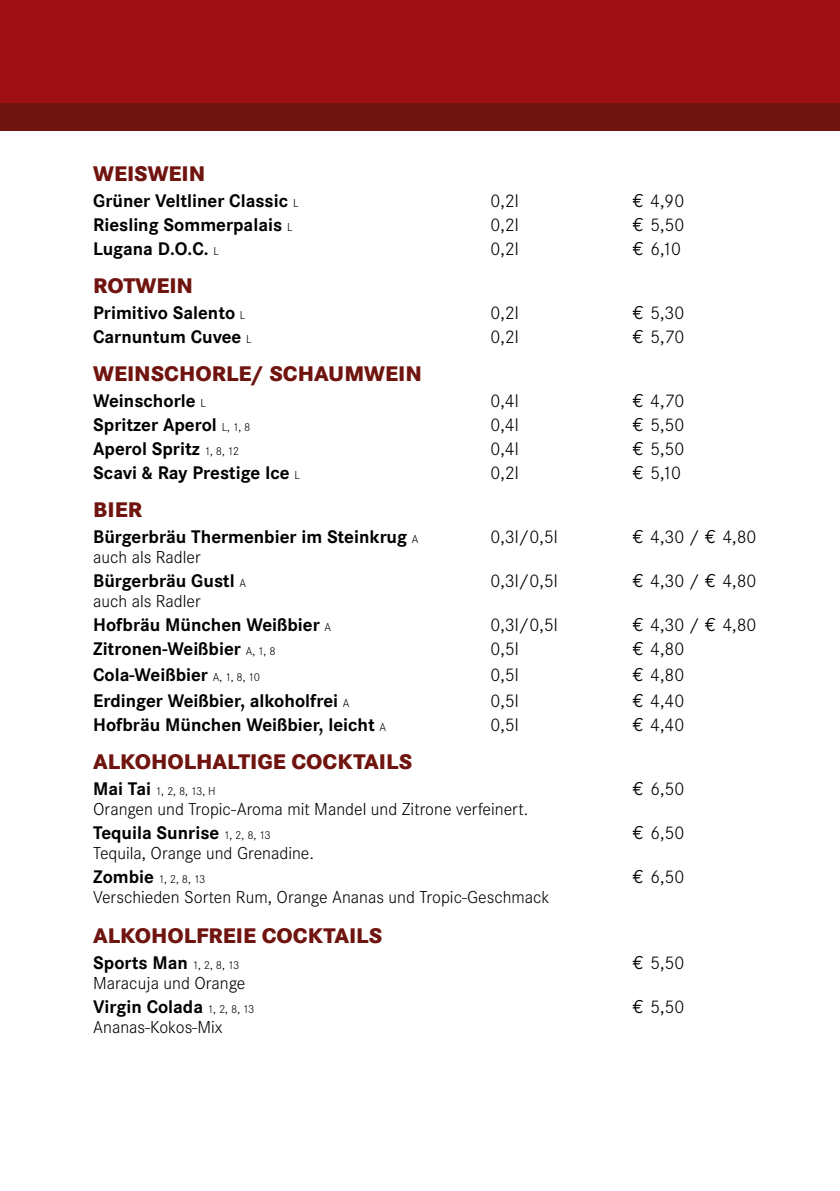
<style>
.page{position:relative;width:840px;height:1191px;background:#fff}
.page>*{position:absolute;margin:0;border:0;box-sizing:border-box;transform-origin:0 0}
.t1{font:800 22px "Corporate S";color:#70140f}
.t2{font:700 19px "Corporate S";color:#000}
.t3{font:300 19px "Corporate S";color:#000}
.t4{font:300 18px "Corporate S";color:#000}
.t5{font:300 12px "Corporate S";color:#000}
.s1{font-weight:300;font-size:12px}
.s2{font-family:"Euro Mono Std";font-weight:400}
.s3{font-weight:700;font-size:19px}
</style>
<div class="page">
<div style="left:0;top:0;width:839px;height:110px;background:#9d0f12"></div>
<div style="left:0;top:103px;width:839px;height:27px;background:#70140f"></div>
<p class="t1" style="left:93px;top:161px;width:114px">WEISWEIN</p>
<p class="t2" style="left:93px;top:190px;width:207px">Grüner Veltliner Classic <span class="s1">L</span></p>
<p class="t3" style="left:490px;top:191px;width:30px">0,2l</p>
<p class="t3" style="left:632px;top:191px;width:53px"><span class="s2">€</span> 4,90</p>
<p class="t2" style="left:93px;top:214px;width:201px">Riesling Sommerpalais <span class="s1">L</span></p>
<p class="t3" style="left:490px;top:215px;width:30px">0,2l</p>
<p class="t3" style="left:632px;top:215px;width:53px"><span class="s2">€</span> 5,50</p>
<p class="t2" style="left:93px;top:238px;width:127px">Lugana D.O.C. <span class="s1">L</span></p>
<p class="t3" style="left:490px;top:239px;width:30px">0,2l</p>
<p class="t3" style="left:632px;top:239px;width:50px"><span class="s2">€</span> 6,10</p>
<p class="t1" style="left:93px;top:272px;width:101px">ROTWEIN</p>
<p class="t2" style="left:93px;top:302px;width:154px">Primitivo Salento <span class="s1">L</span></p>
<p class="t3" style="left:490px;top:302px;width:30px">0,2l</p>
<p class="t3" style="left:632px;top:302px;width:53px"><span class="s2">€</span> 5,30</p>
<p class="t2" style="left:93px;top:326px;width:160px">Carnuntum Cuvee <span class="s1">L</span></p>
<p class="t3" style="left:490px;top:326px;width:30px">0,2l</p>
<p class="t3" style="left:632px;top:326px;width:53px"><span class="s2">€</span> 5,70</p>
<p class="t1" style="left:93px;top:360px;width:330px">WEINSCHORLE/ SCHAUMWEIN</p>
<p class="t2" style="left:93px;top:390px;width:114px">Weinschorle <span class="s1">L</span></p>
<p class="t3" style="left:490px;top:390px;width:30px">0,4l</p>
<p class="t3" style="left:632px;top:390px;width:53px"><span class="s2">€</span> 4,70</p>
<p class="t2" style="left:93px;top:414px;width:159px">Spritzer Aperol <span class="s1">L, 1, 8</span></p>
<p class="t3" style="left:490px;top:414px;width:30px">0,4l</p>
<p class="t3" style="left:632px;top:414px;width:53px"><span class="s2">€</span> 5,50</p>
<p class="t2" style="left:93px;top:438px;width:147px">Aperol Spritz <span class="s1">1, 8, 12</span></p>
<p class="t3" style="left:490px;top:438px;width:30px">0,4l</p>
<p class="t3" style="left:632px;top:438px;width:53px"><span class="s2">€</span> 5,50</p>
<p class="t2" style="left:93px;top:462px;width:208px">Scavi &amp; Ray Prestige Ice <span class="s1">L</span></p>
<p class="t3" style="left:490px;top:462px;width:30px">0,2l</p>
<p class="t3" style="left:632px;top:462px;width:50px"><span class="s2">€</span> 5,10</p>
<p class="t1" style="left:93px;top:496px;width:50px">BIER</p>
<p class="t2" style="left:93px;top:525px;width:327px">Bürgerbräu Thermenbier im Steinkrug <span class="s1">A</span></p>
<p class="t3" style="left:490px;top:526px;width:69px">0,3l/0,5l</p>
<p class="t3" style="left:632px;top:526px;width:126px"><span class="s2">€</span> 4,30 / <span class="s2">€</span> 4,80</p>
<p class="t4" style="left:93px;top:547px;width:109px">auch als Radler</p>
<p class="t2" style="left:93px;top:569px;width:154px">Bürgerbräu Gustl <span class="s1">A</span></p>
<p class="t3" style="left:490px;top:570px;width:69px">0,3l/0,5l</p>
<p class="t3" style="left:632px;top:570px;width:126px"><span class="s2">€</span> 4,30 / <span class="s2">€</span> 4,80</p>
<p class="t4" style="left:93px;top:591px;width:109px">auch als Radler</p>
<p class="t2" style="left:93px;top:613px;width:239px">Hofbräu München Weißbier <span class="s1">A</span></p>
<p class="t3" style="left:490px;top:614px;width:69px">0,3l/0,5l</p>
<p class="t3" style="left:632px;top:614px;width:126px"><span class="s2">€</span> 4,30 / <span class="s2">€</span> 4,80</p>
<p class="t2" style="left:93px;top:637px;width:184px">Zitronen-Weißbier <span class="s1">A, 1, 8</span></p>
<p class="t3" style="left:490px;top:638px;width:30px">0,5l</p>
<p class="t3" style="left:632px;top:638px;width:53px"><span class="s2">€</span> 4,80</p>
<p class="t2" style="left:93px;top:664px;width:168px">Cola-Weißbier <span class="s1">A, 1, 8, 10</span></p>
<p class="t3" style="left:490px;top:664px;width:30px">0,5l</p>
<p class="t3" style="left:632px;top:664px;width:53px"><span class="s2">€</span> 4,80</p>
<p class="t2" style="left:93px;top:690px;width:258px">Erdinger Weißbier, alkoholfrei <span class="s1">A</span></p>
<p class="t3" style="left:490px;top:690px;width:30px">0,5l</p>
<p class="t3" style="left:632px;top:690px;width:53px"><span class="s2">€</span> 4,40</p>
<p class="t2" style="left:93px;top:714px;width:294px">Hofbräu München Weißbier, leicht <span class="s1">A</span></p>
<p class="t3" style="left:490px;top:714px;width:30px">0,5l</p>
<p class="t3" style="left:632px;top:714px;width:53px"><span class="s2">€</span> 4,40</p>
<p class="t1" style="left:93px;top:748px;width:320px">ALKOHOLHALTIGE COCKTAILS</p>
<p class="t5" style="left:93px;top:784px;width:124px"><span class="s3">Mai Tai</span> 1, 2, 8, 13, H</p>
<p class="t3" style="left:632px;top:778px;width:53px"><span class="s2">€</span> 6,50</p>
<p class="t4" style="left:93px;top:799px;width:436px">Orangen und Tropic-Aroma mit Mandel und Zitrone verfeinert.</p>
<p class="t2" style="left:93px;top:822px;width:179px">Tequila Sunrise <span class="s1">1, 2, 8, 13</span></p>
<p class="t3" style="left:632px;top:822px;width:53px"><span class="s2">€</span> 6,50</p>
<p class="t4" style="left:93px;top:843px;width:222px">Tequila, Orange und Grenadine.</p>
<p class="t5" style="left:93px;top:872px;width:114px"><span class="s3">Zombie</span> 1, 2, 8, 13</p>
<p class="t3" style="left:632px;top:866px;width:53px"><span class="s2">€</span> 6,50</p>
<p class="t4" style="left:93px;top:887px;width:458px">Verschieden Sorten Rum, Orange Ananas und Tropic-Geschmack</p>
<p class="t1" style="left:93px;top:922px;width:290px">ALKOHOLFREIE COCKTAILS</p>
<p class="t2" style="left:93px;top:952px;width:148px">Sports Man <span class="s1">1, 2, 8, 13</span></p>
<p class="t3" style="left:632px;top:952px;width:53px"><span class="s2">€</span> 5,50</p>
<p class="t4" style="left:93px;top:973px;width:154px">Maracuja und Orange</p>
<p class="t2" style="left:93px;top:996px;width:163px">Virgin Colada <span class="s1">1, 2, 8, 13</span></p>
<p class="t3" style="left:632px;top:996px;width:53px"><span class="s2">€</span> 5,50</p>
<p class="t4" style="left:93px;top:1017px;width:131px">Ananas-Kokos-Mix</p>
</div>
